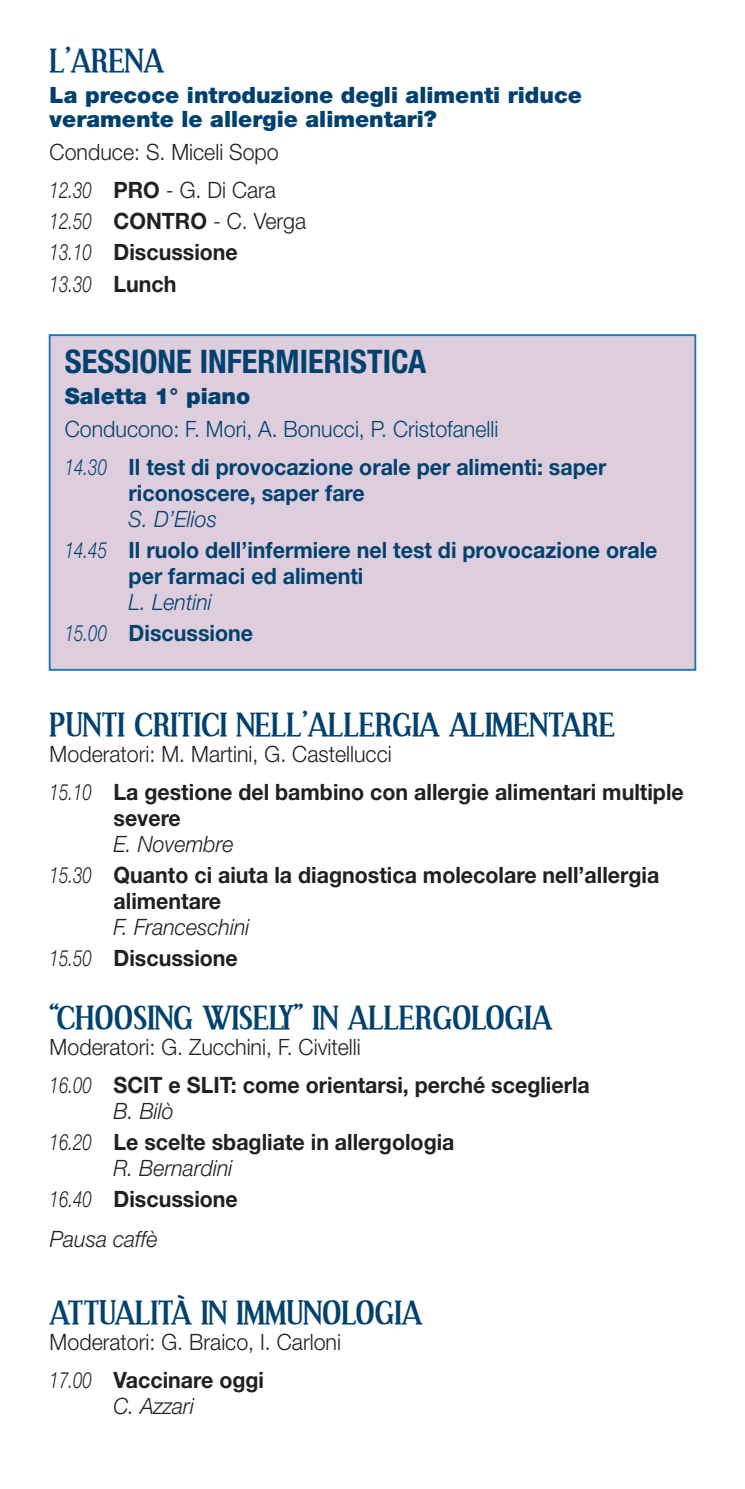
<style>
.page{position:relative;width:745px;height:1489px;background:#fff}
.page>*{position:absolute;margin:0;border:0;box-sizing:border-box;transform-origin:0 0}
.t1{font:700 32.5px "Effloresce";color:#01416f}
.t2{font:700 condensed 32.5px "Helvetica Neue LT Std";color:#01416f}
.t3{font:700 22.5px/31.2px "Helvetica Neue LT Std";color:#231f20;scale:.95 1}
.t4{font:700 22.5px/31.2px "Helvetica Neue LT Std";color:#01416f;scale:.95 1}
.t5{font:300 22.5px/38.2px "Helvetica Neue LT Std";color:#01416f;scale:.95 1}
.t6{font:900 22.5px/23.8px "Helvetica Neue LT Std";color:#01416f}
.t7{font:300 22.5px/38.2px "Helvetica Neue LT Std";color:#231f20;scale:.95 1}
.t8{font:italic 300 22.5px/31.2px "Helvetica Neue LT Std";color:#231f20;scale:.95 1}
.t9{font:italic 300 22.5px/31.2px "Helvetica Neue LT Std";color:#01416f;scale:.95 1}
.s1{font-style:italic}
.s2{font-weight:700}
.s3{font-weight:300;font-style:italic}
.s4{font-weight:300}
.s5{font-weight:700;font-style:normal}
</style>
<div class="page">
<div style="left:50px;top:335px;width:644px;height:334px;background:#decedd"></div>
<div style="left:49px;top:334px;width:646px;height:336px;border:2px solid #1779b0"></div>
<h1 class="t1" style="left:50px;top:43px;width:115px">L’ARENA</h1>
<p class="t6" style="left:50px;top:83px;width:533px">La precoce introduzione degli alimenti riduce veramente le allergie alimentari?</p>
<p class="t7" style="left:50px;top:132px;width:242px">Conduce: S. Miceli Sopo<br><span class="s1">12.30</span> <span class="s2">PRO</span> - G. Di Cara</p>
<p class="t3" style="left:50px;top:205px;width:271px"><span class="s3">12.50</span> CONTRO <span class="s4">- C. Verga<br></span><span class="s3">13.10</span> Discussione<br><span class="s3">13.30</span> Lunch</p>
<h1 class="t2" style="left:65px;top:342px;width:362px">SESSIONE INFERMIERISTICA</h1>
<p class="t6" style="left:65px;top:384px;width:187px">Saletta 1° piano</p>
<p class="t5" style="left:65px;top:409px;width:571px">Conducono: F. Mori, A. Bonucci, P. Cristofanelli<br><span class="s1">14.30</span> <span class="s2">Il test di provocazione orale per alimenti: saper</span></p>
<p class="t4" style="left:129px;top:477px;width:250px">riconoscere, saper fare</p>
<p class="t4" style="left:65px;top:503px;width:625px;text-indent:64px"><span class="s3">S. D’Elios<br>14.45</span> Il ruolo dell’infermiere nel test di provocazione orale</p>
<p class="t4" style="left:129px;top:560px;width:248px">per farmaci ed alimenti</p>
<p class="t9" style="left:65px;top:586px;width:199px;text-indent:64px">L. Lentini<br>15.00 <span class="s5">Discussione</span></p>
<h1 class="t1" style="left:50px;top:707px;width:566px">PUNTI CRITICI NELL’ALLERGIA ALIMENTARE</h1>
<p class="t3" style="left:50px;top:734px;width:668px;line-height:38.2px"><span class="s4">Moderatori: M. Martini, G. Castellucci<br></span><span class="s3">15.10</span> La gestione del bambino con allergie alimentari multiple</p>
<p class="t3" style="left:113px;top:802px;width:72px">severe</p>
<p class="t3" style="left:50px;top:827px;width:643px;text-indent:64px"><span class="s3">E. Novembre<br>15.30</span> Quanto ci aiuta la diagnostica molecolare nell’allergia</p>
<p class="t3" style="left:113px;top:884px;width:115px">alimentare</p>
<p class="t8" style="left:50px;top:911px;width:212px;text-indent:64px">F. Franceschini<br>15.50 <span class="s5">Discussione</span></p>
<h1 class="t1" style="left:50px;top:999px;width:503px">“CHOOSING WISELY” IN ALLERGOLOGIA</h1>
<p class="t3" style="left:50px;top:1026px;width:569px;line-height:38.2px"><span class="s4">Moderatori: G. Zucchini, F. Civitelli<br></span><span class="s3">16.00</span> SCIT e SLIT: come orientarsi, perché sceglierla</p>
<p class="t3" style="left:50px;top:1094px;width:427px;text-indent:64px"><span class="s3">B. Bilò<br>16.20</span> Le scelte sbagliate in allergologia</p>
<p class="t8" style="left:50px;top:1151px;width:199px;text-align:right">R. Bernardini<br>16.40 <span class="s5">Discussione</span></p>
<p class="t8" style="left:50px;top:1223px;width:115px">Pausa caffè</p>
<h1 class="t1" style="left:50px;top:1294px;width:373px">ATTUALITÀ IN IMMUNOLOGIA</h1>
<p class="t7" style="left:50px;top:1321px;width:308px">Moderatori: G. Braico, I. Carloni<br><span class="s1">17.00</span> <span class="s2">Vaccinare oggi</span></p>
<p class="t8" style="left:113px;top:1389px;width:86px">C. Azzari</p>
</div>
